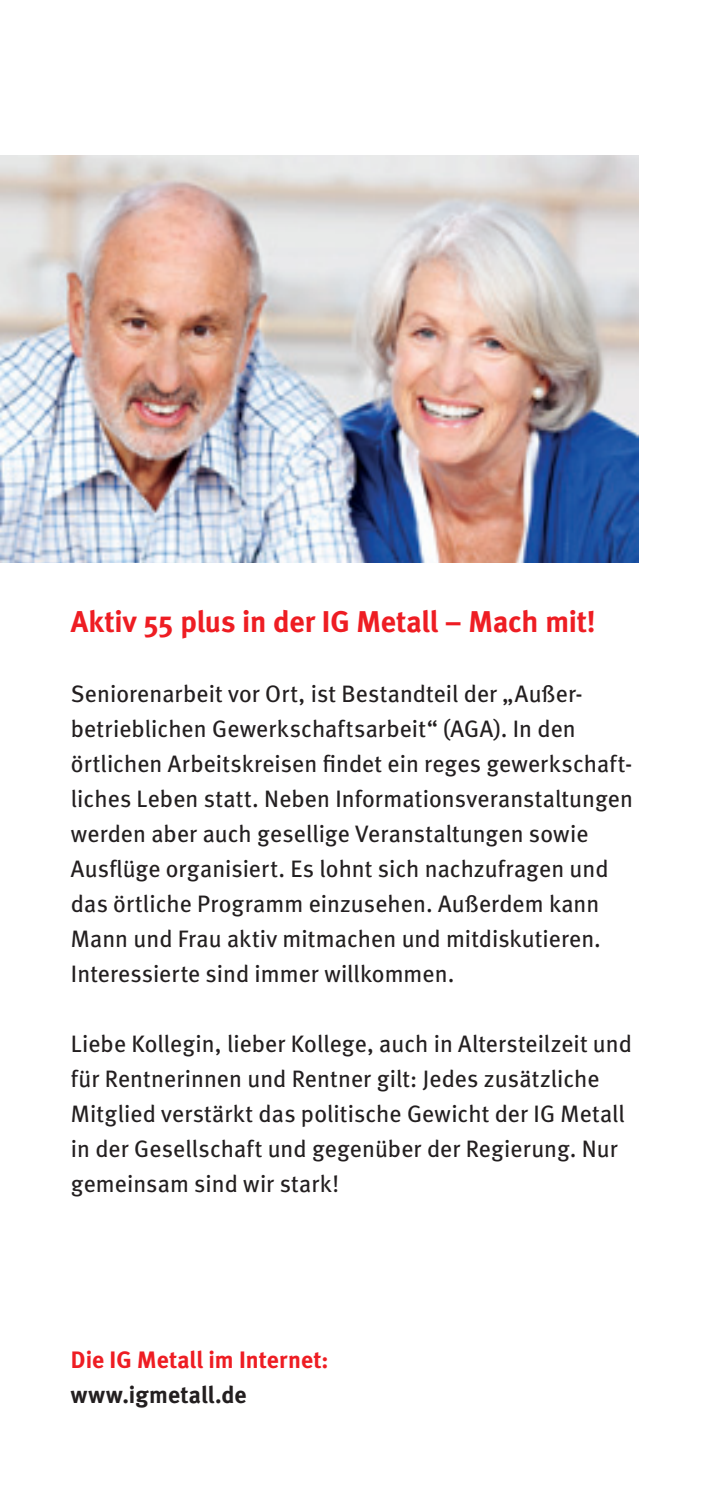
<style>
.page{position:relative;width:709px;height:1489px;background:#fff}
.page>*{position:absolute;margin:0;border:0;box-sizing:border-box;transform-origin:0 0}
.t1{font:700 30px "Meta";letter-spacing:-.005em;color:#ee1d23}
.t2{font:23.75px/35px "Meta";letter-spacing:.005em;color:#231f20}
.t3{font:700 23.75px "Meta";letter-spacing:.005em;color:#ee1d23}
.t4{font:700 23.75px "Meta";letter-spacing:.005em;color:#231f20}
</style>
<div class="page">
<img style="left:0;top:156px;width:638px;height:406px">
<p class="t1" style="left:71px;top:603px;width:526px">Aktiv 55 plus in der IG Metall – Mach mit!</p>
<p class="t2" style="left:71px;top:676px;width:563px">Seniorenarbeit vor Ort, ist Bestandteil der „Außer&shy;betrieblichen Gewerkschaftsarbeit“ (AGA). In den örtlichen Arbeitskreisen findet ein reges gewerkschaft&shy;liches Leben statt. Neben Informationsveranstaltungen werden aber auch gesellige Veranstaltungen sowie Ausflüge organisiert. Es lohnt sich nachzufragen und das örtliche Programm einzusehen. Außerdem kann Mann und Frau aktiv mitmachen und mitdiskutieren.<br>Interessierte sind immer willkommen.</p>
<p class="t2" style="left:71px;top:1026px;width:562px">Liebe Kollegin, lieber Kollege, auch in Altersteilzeit und für Rentnerinnen und Rentner gilt: Jedes zusätzliche Mitglied verstärkt das politische Gewicht der IG Metall in der Gesellschaft und gegenüber der Regierung. Nur gemeinsam sind wir stark!</p>
<p class="t3" style="left:71px;top:1344px;width:259px">Die IG Metall im Internet:</p>
<p class="t4" style="left:71px;top:1379px;width:177px">www.igmetall.de</p>
</div>
